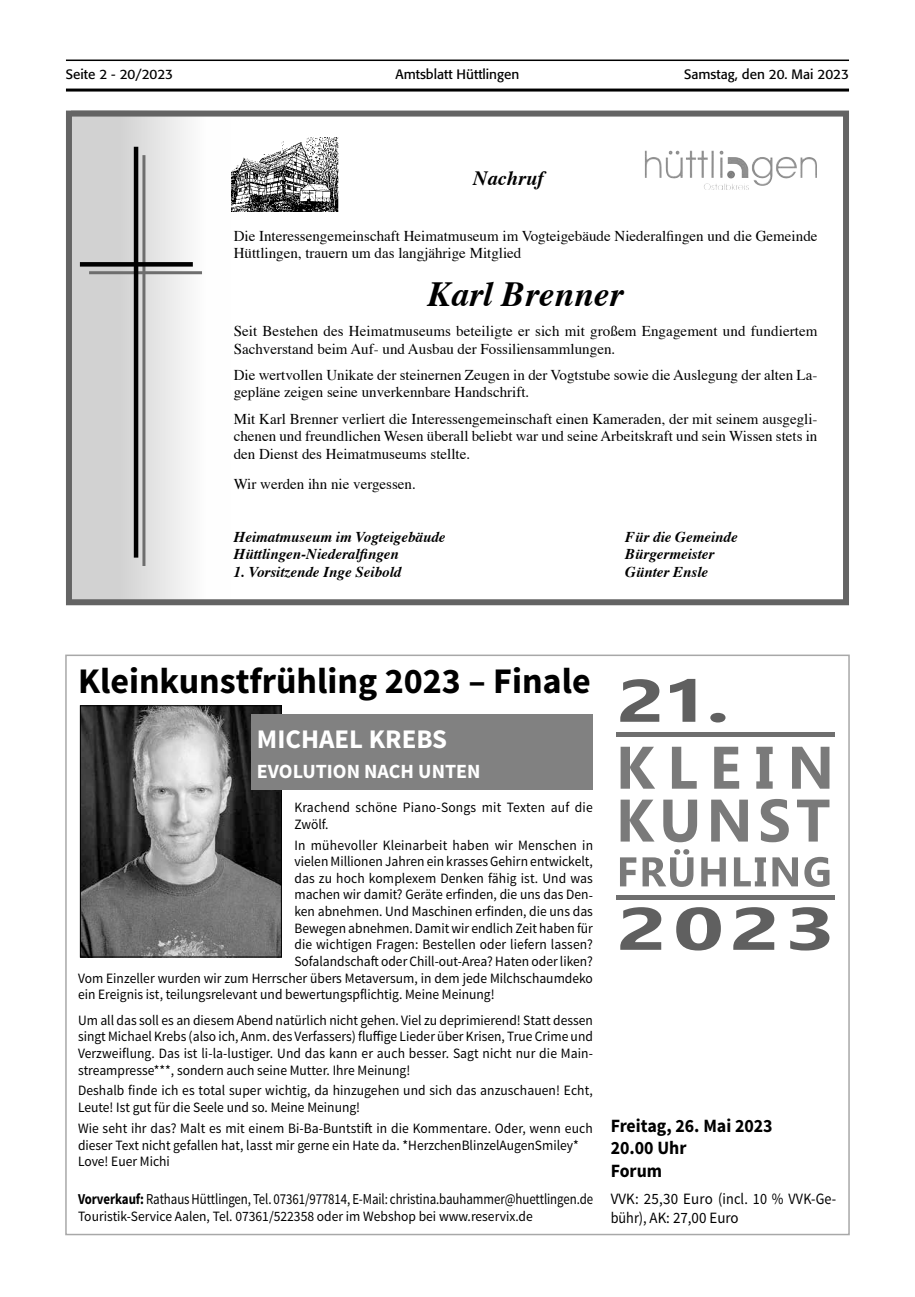
<style>
.page{position:relative;width:915px;height:1297px;background:#fff}
.page>*{position:absolute;margin:0;border:0;box-sizing:border-box;transform-origin:0 0}
.t1{font:700 36px "Source Sans Pro";color:#000}
.t2{font:italic 700 35.25px "Times";color:#000}
.t3{font:700 26.85px "Source Sans Pro";color:#fff}
.t4{font:italic 700 20.25px "Times";color:#000}
.t5{font:700 20.1px "Source Sans Pro";color:#fff}
.t6{font:700 18.75px/22.5px "Source Sans Pro";color:#000;scale:.95 1}
.t7{font:15.75px/18.9px "Source Sans Pro";letter-spacing:.01em;color:#000;scale:.95 1}
.t8{font:15.15px "Source Sans Pro";letter-spacing:-.005em;color:#000;scale:.85 1}
.t9{font:15px/17.5px "Times";color:#000}
.t10{font:italic 700 15px "Times";color:#000}
.t11{font:14.25px/16.6px "Source Sans Pro";color:#000;scale:.95 1}
.t12{font:13.5px "Formata";color:#000}
.s1{font-weight:700}
</style>
<div class="page">
<hr style="left:66px;top:60px;width:782px;height:1px;background:#000">
<hr style="left:66px;top:89px;width:782px;height:3px;background:#000">
<div style="left:71px;top:111px;width:160px;height:494px;background:linear-gradient(to right,#c6c6c6,#fff)"></div>
<hr style="left:142px;top:155px;width:3px;height:411px;background:#6e6e6e">
<hr style="left:89px;top:271px;width:113px;height:3px;background:#6e6e6e">
<hr style="left:134px;top:147px;width:4px;height:411px;background:#000">
<div style="left:80px;top:262px;width:113px;height:5px;background:#000"></div>
<img style="left:231px;top:138px;width:107px;height:74px">
<img style="left:675px;top:151px;width:48px;height:4px">
<div style="left:66px;top:111px;width:782px;height:494px;border:6px solid #646464"></div>
<svg style="left:616px;top:678px;width:219px;height:273px"></svg>
<img style="left:82px;top:707px;width:197px;height:248px">
<div style="left:80px;top:705px;width:201px;height:252px;border:1px solid #000"></div>
<div style="left:251px;top:715px;width:341px;height:75px;background:#818181"></div>
<p class="t12" style="left:66px;top:66px;width:108px">Seite 2 - 20/2023</p>
<p class="t12" style="left:395px;top:66px;width:125px">Amtsblatt Hüttlingen</p>
<p class="t12" style="left:683px;top:66px;width:166px">Samstag, den 20. Mai 2023</p>
<h3 class="t4" style="left:473px;top:165px;width:72px">Nachruf</h3>
<p class="t9" style="left:233px;top:228px;width:585px">Die Interessengemeinschaft Heimatmuseum im Vogteigebäude Niederalfingen und die Gemeinde<br>Hüttlingen, trauern um das langjährige Mitglied</p>
<h2 class="t2" style="left:428px;top:271px;width:196px">Karl Brenner</h2>
<p class="t9" style="left:233px;top:323px;width:585px">Seit Bestehen des Heimatmuseums beteiligte er sich mit großem Engagement und fundiertem<br>Sachverstand beim Auf- und Ausbau der Fossiliensammlungen.</p>
<p class="t9" style="left:233px;top:367px;width:585px">Die wertvollen Unikate der steinernen Zeugen in der Vogtstube sowie die Auslegung der alten La&shy;gepläne zeigen seine unverkennbare Handschrift.</p>
<p class="t9" style="left:233px;top:411px;width:585px;text-align:justify">Mit Karl Brenner verliert die Interessengemeinschaft einen Kameraden, der mit seinem ausgegli&shy;chenen und freundlichen Wesen überall beliebt war und seine Arbeitskraft und sein Wissen stets in den Dienst des Heimatmuseums stellte.</p>
<p class="t9" style="left:233px;top:476px;width:183px">Wir werden ihn nie vergessen.</p>
<p class="t10" style="left:233px;top:527px;width:213px">Heimatmuseum im Vogteigebäude</p>
<p class="t10" style="left:625px;top:527px;width:114px">Für die Gemeinde</p>
<p class="t10" style="left:233px;top:544px;width:167px">Hüttlingen-Niederalfingen</p>
<p class="t10" style="left:625px;top:544px;width:91px">Bürgermeister</p>
<p class="t10" style="left:233px;top:562px;width:169px">1. Vorsitzende Inge Seibold</p>
<p class="t10" style="left:625px;top:562px;width:84px">Günter Ensle</p>
<h1 class="t1" style="left:78px;top:657px;width:514px">Kleinkunstfrühling 2023 – Finale</h1>
<h3 class="t3" style="left:257px;top:721px;width:192px">MICHAEL KREBS</h3>
<h3 class="t5" style="left:257px;top:758px;width:225px">EVOLUTION NACH UNTEN</h3>
<p class="t11" style="left:294px;top:799px;width:315px">Krachend schöne Piano-Songs mit Texten auf die<br>Zwölf.</p>
<p class="t11" style="left:294px;top:837px;width:316px">In mühevoller Kleinarbeit haben wir Menschen in</p>
<p class="t11" style="left:294px;top:853px;width:316px">vielen Millionen Jahren ein krasses Gehirn entwickelt,</p>
<p class="t11" style="left:294px;top:870px;width:315px">das zu hoch komplexem Denken fähig ist. Und was</p>
<p class="t11" style="left:294px;top:887px;width:315px">machen wir damit? Geräte erfinden, die uns das Den-</p>
<p class="t11" style="left:294px;top:903px;width:315px">ken abnehmen. Und Maschinen erfinden, die uns das</p>
<p class="t11" style="left:294px;top:920px;width:316px">Bewegen abnehmen. Damit wir endlich Zeit haben für</p>
<p class="t11" style="left:294px;top:937px;width:316px">die wichtigen Fragen: Bestellen oder liefern lassen?</p>
<p class="t11" style="left:294px;top:953px;width:315px">Sofalandschaft oder Chill-out-Area? Haten oder liken?</p>
<p class="t11" style="left:78px;top:970px;width:543px">Vom Einzeller wurden wir zum Herrscher übers Metaversum, in dem jede Milchschaumdeko</p>
<p class="t11" style="left:78px;top:986px;width:440px">ein Ereignis ist, teilungsrelevant und bewertungspflichtig. Meine Meinung!</p>
<p class="t11" style="left:78px;top:1012px;width:543px;text-align:justify">Um all das soll es an diesem Abend natürlich nicht gehen. Viel zu deprimierend! Statt dessen singt Michael Krebs (also ich, Anm. des Verfassers) fluffige Lieder über Krisen, True Crime und Verzweiflung. Das ist li-la-lustiger. Und das kann er auch besser. Sagt nicht nur die Main&shy;streampresse***, sondern auch seine Mutter. Ihre Meinung!</p>
<p class="t11" style="left:78px;top:1083px;width:543px">Deshalb finde ich es total super wichtig, da hinzugehen und sich das anzuschauen! Echt,<br>Leute! Ist gut für die Seele und so. Meine Meinung!</p>
<p class="t11" style="left:78px;top:1120px;width:543px">Wie seht ihr das? Malt es mit einem Bi-Ba-Buntstift in die Kommentare. Oder, wenn euch dieser Text nicht gefallen hat, lasst mir gerne ein Hate da. *HerzchenBlinzelAugenSmiley*<br>Love! Euer Michi</p>
<p class="t8" style="left:78px;top:1190px;width:607px"><span class="s1">Vorverkauf:</span> Rathaus Hüttlingen, Tel. 07361/977814, E-Mail: christina.bauhammer@huettlingen.de</p>
<p class="t11" style="left:78px;top:1208px;width:480px">Touristik-Service Aalen, Tel. 07361/522358 oder im Webshop bei www.reservix.de</p>
<h3 class="t6" style="left:610px;top:1115px;width:172px">Freitag, 26. Mai 2023<br>20.00 Uhr<br>Forum</h3>
<p class="t7" style="left:610px;top:1190px;width:239px">VVK: 25,30 Euro (incl. 10 % VVK-Ge&shy;bühr), AK: 27,00 Euro</p>
</div>
